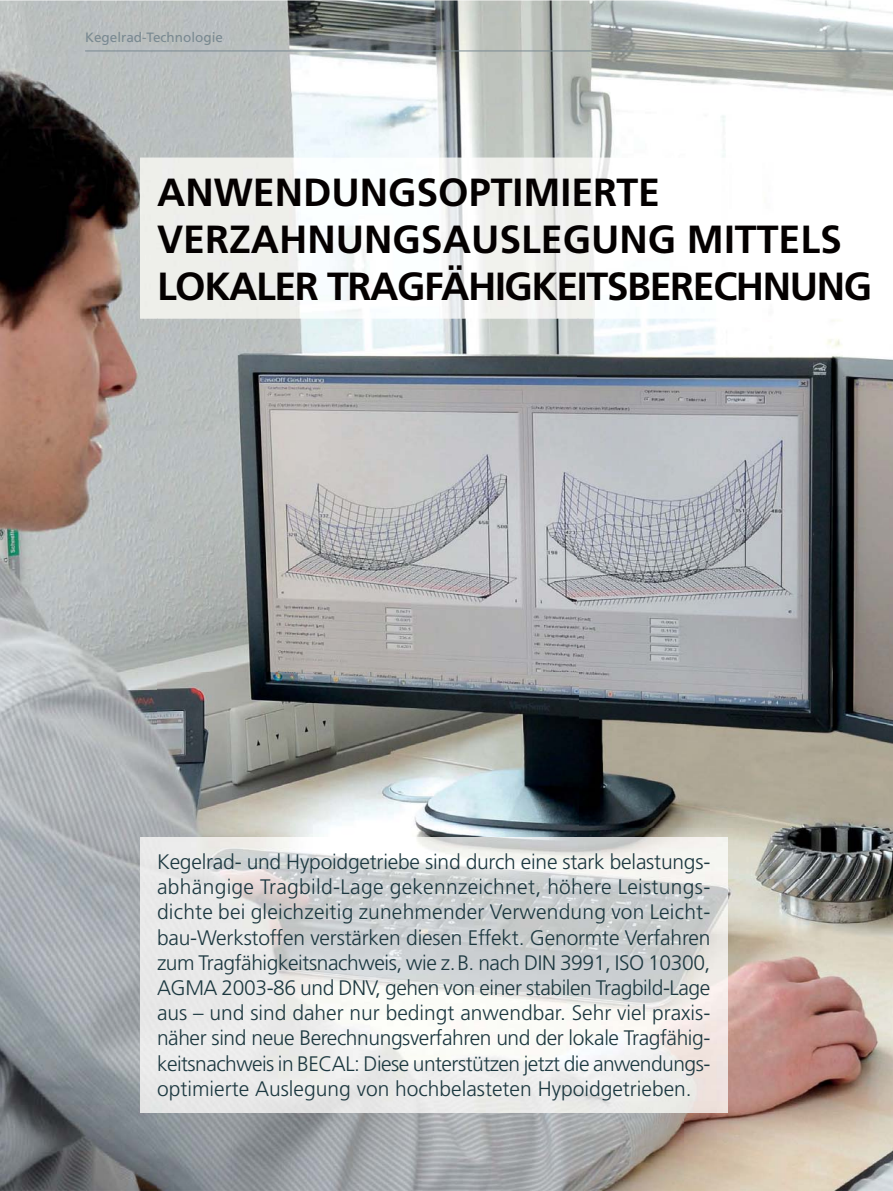
<style>
.page{position:relative;width:893px;height:1191px;background:#fff}
.page>*{position:absolute;margin:0;border:0;box-sizing:border-box;transform-origin:0 0}
.t1{font:700 39.3px/47.1px "Frutiger LT Std";color:#040000}
.t2{font:300 21px/25.2px "Frutiger LT Std";color:#1c3840;text-align:justify}
.t3{font:13.5px "Frutiger LT Std";color:#798991}
</style>
<div class="page">
<img style="left:0;top:0;width:788px;height:207px">
<img style="left:788px;top:0;width:104px;height:92px">
<img style="left:0;top:207px;width:157px;height:984px">
<img style="left:157px;top:318px;width:420px;height:519px">
<img style="left:577px;top:318px;width:315px;height:562px">
<img style="left:683px;top:880px;width:209px;height:311px">
<img style="left:157px;top:1112px;width:526px;height:79px">
<hr style="left:85px;top:51px;width:807px;height:1px;background:#798991">
<img style="left:140px;top:158px;width:648px;height:160px">
<img style="left:140px;top:837px;width:587px;height:275px">
<p class="t3" style="left:85px;top:32px;width:139px">Kegelrad-Technologie</p>
<h1 class="t1" style="left:157px;top:171px;width:716px">ANWENDUNGSOPTIMIERTE<br>VERZAHNUNGSAUSLEGUNG MITTELS<br>LOKALER TRAGFÄHIGKEITSBERECHNUNG</h1>
<p class="t2" style="left:157px;top:850px;width:555px">Kegelrad- und Hypoidgetriebe sind durch eine stark belastungs&shy;abhängige Tragbild-Lage gekennzeichnet, höhere Leistungs&shy;dichte bei gleichzeitig zunehmender Verwendung von Leicht&shy;bau-Werkstoffen verstärken diesen Effekt. Genormte Verfahren zum Tragfähigkeitsnachweis, wie z. B. nach DIN 3991, ISO 10300, AGMA 2003-86 und DNV, gehen von einer stabilen Tragbild-Lage aus – und sind daher nur bedingt anwendbar. Sehr viel praxis&shy;näher sind neue Berechnungsverfahren und der lokale Tragfähig&shy;keitsnachweis in BECAL: Diese unterstützen jetzt die anwendungs&shy;optimierte Auslegung von hochbelasteten Hypoidgetrieben.</p>
</div>
